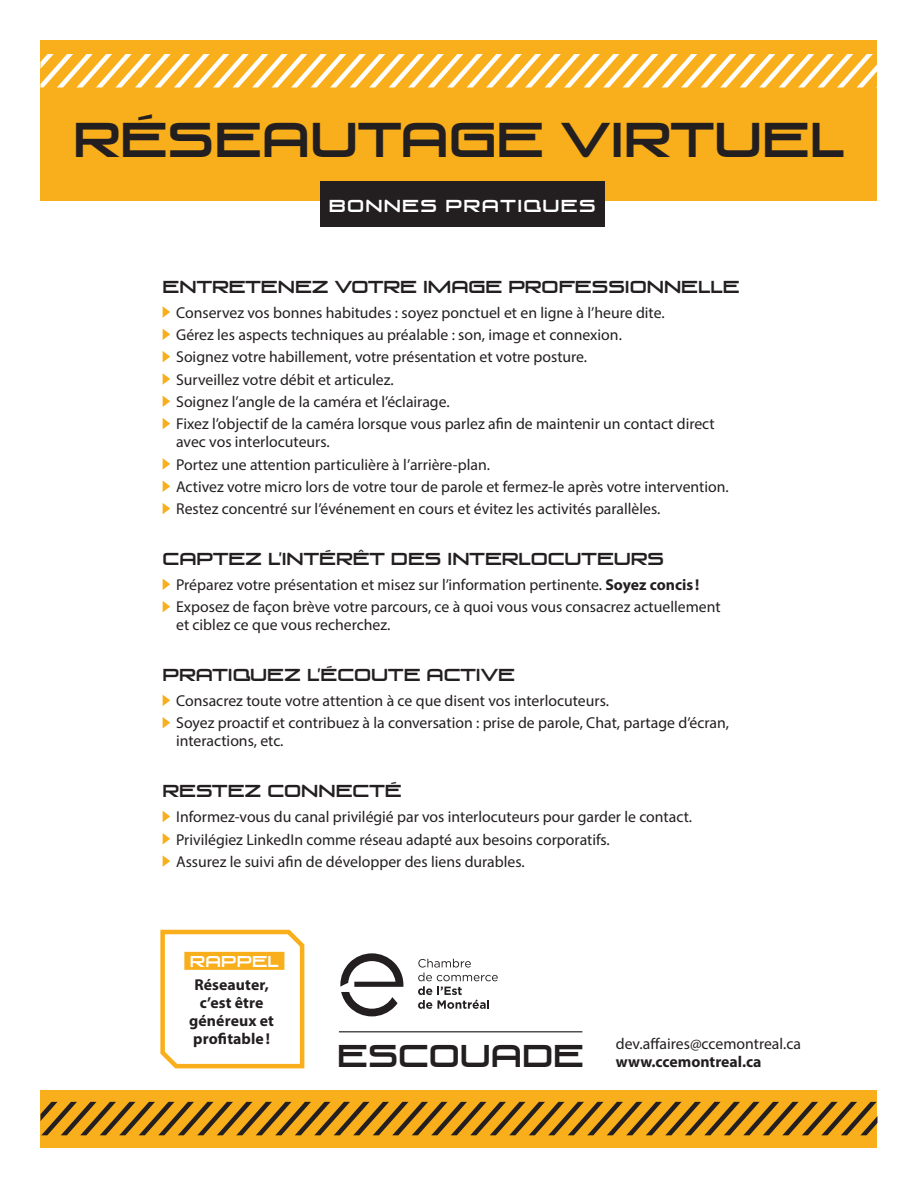
<style>
.page{position:relative;width:918px;height:1188px;background:#fff}
.page>*{position:absolute;margin:0;border:0;box-sizing:border-box;transform-origin:0 0}
.t1{font:46.5px "Venus Rising";color:#231f20}
.t2{font:16.5px "Venus Rising";color:#231f20}
.t3{font:16.5px "Venus Rising";letter-spacing:.085em;color:#fff}
.t4{font:15.75px/22.4px "Myriad Pro";color:#231f20}
.t5{font:700 15.75px/18px "Myriad Pro";letter-spacing:.005em;color:#231f20;text-align:center}
.t6{font:15px "Venus Rising";letter-spacing:.025em;color:#fff}
.s1{font-weight:700}
.s2{font-family:"Venus Rising";font-size:30px}
</style>
<div class="page">
<div style="left:40px;top:1090px;width:838px;height:58px;background:#f9ae1b"></div>
<svg style="left:41px;top:1102px;width:836px;height:33px"></svg>
<div style="left:40px;top:40px;width:838px;height:161px;background:#f9ae1b"></div>
<svg style="left:163px;top:306px;width:7px;height:12px"></svg>
<svg style="left:163px;top:329px;width:7px;height:11px"></svg>
<svg style="left:163px;top:351px;width:7px;height:11px"></svg>
<svg style="left:163px;top:373px;width:7px;height:12px"></svg>
<svg style="left:163px;top:396px;width:7px;height:11px"></svg>
<svg style="left:163px;top:418px;width:7px;height:11px"></svg>
<svg style="left:163px;top:458px;width:7px;height:12px"></svg>
<svg style="left:163px;top:481px;width:7px;height:11px"></svg>
<svg style="left:163px;top:503px;width:7px;height:11px"></svg>
<svg style="left:163px;top:579px;width:7px;height:11px"></svg>
<svg style="left:163px;top:601px;width:7px;height:11px"></svg>
<svg style="left:163px;top:695px;width:7px;height:11px"></svg>
<svg style="left:163px;top:717px;width:7px;height:11px"></svg>
<svg style="left:163px;top:811px;width:7px;height:11px"></svg>
<svg style="left:163px;top:833px;width:7px;height:11px"></svg>
<svg style="left:163px;top:855px;width:7px;height:12px"></svg>
<svg style="left:418px;top:959px;width:80px;height:50px"></svg>
<svg style="left:340px;top:953px;width:63px;height:63px"></svg>
<hr style="left:339px;top:1031px;width:243px;height:1px;background:#231f20">
<svg style="left:40px;top:54px;width:838px;height:33px"></svg>
<svg style="left:160px;top:929px;width:145px;height:140px"></svg>
<div style="left:320px;top:181px;width:285px;height:45px;background:#231f20"></div>
<h1 class="t1" style="left:73px;top:112px;width:773px">RÉSEAUTAGE VIRTUEL</h1>
<p class="t3" style="left:329px;top:196px;width:268px">BONNES PRATIQUES</p>
<p class="t2" style="left:163px;top:277px;width:579px">ENTRETENEZ VOTRE IMAGE PROFESSIONNELLE</p>
<p class="t4" style="left:176px;top:301px;width:540px">Conservez vos bonnes habitudes : soyez ponctuel et en ligne à l’heure dite.<br>Gérez les aspects techniques au préalable : son, image et connexion.<br>Soignez votre habillement, votre présentation et votre posture.<br>Surveillez votre débit et articulez.<br>Soignez l’angle de la caméra et l’éclairage.<br>Fixez l’objectif de la caméra lorsque vous parlez afin de maintenir un contact direct</p>
<p class="t4" style="left:176px;top:431px;width:554px">avec vos interlocuteurs.<br>Portez une attention particulière à l’arrière-plan.<br>Activez votre micro lors de votre tour de parole et fermez-le après votre intervention.<br>Restez concentré sur l’événement en cours et évitez les activités parallèles.</p>
<p class="t2" style="left:163px;top:549px;width:503px">CAPTEZ L’INTÉRÊT DES INTERLOCUTEURS</p>
<p class="t4" style="left:176px;top:573px;width:546px">Préparez votre présentation et misez sur l’information pertinente. <span class="s1">Soyez concis !<br></span>Exposez de façon brève votre parcours, ce à quoi vous vous consacrez actuellement</p>
<p class="t4" style="left:176px;top:614px;width:216px">et ciblez ce que vous recherchez.</p>
<p class="t2" style="left:163px;top:666px;width:354px">PRATIQUEZ L’ÉCOUTE ACTIVE</p>
<p class="t4" style="left:176px;top:689px;width:554px">Consacrez toute votre attention à ce que disent vos interlocuteurs.<br>Soyez proactif et contribuez à la conversation : prise de parole, Chat, partage d’écran,</p>
<p class="t4" style="left:176px;top:730px;width:109px">interactions, etc.</p>
<p class="t2" style="left:163px;top:782px;width:240px">RESTEZ CONNECTÉ</p>
<p class="t4" style="left:176px;top:805px;width:517px">Informez-vous du canal privilégié par vos interlocuteurs pour garder le contact.<br>Privilégiez LinkedIn comme réseau adapté aux besoins corporatifs.<br>Assurez le suivi afin de développer des liens durables.</p>
<p class="t6" style="left:190px;top:952px;width:91px">RAPPEL</p>
<p class="t5" style="left:189px;top:975px;width:86px">Réseauter, c’est être généreux et profitable!</p>
<p class="t4" style="left:337px;top:1034px;width:465px;line-height:18px;text-indent:279px">dev.affaires@ccemontreal.ca<br><span class="s2">ESCOUADE</span> <span class="s1">www.ccemontreal.ca</span></p>
</div>
